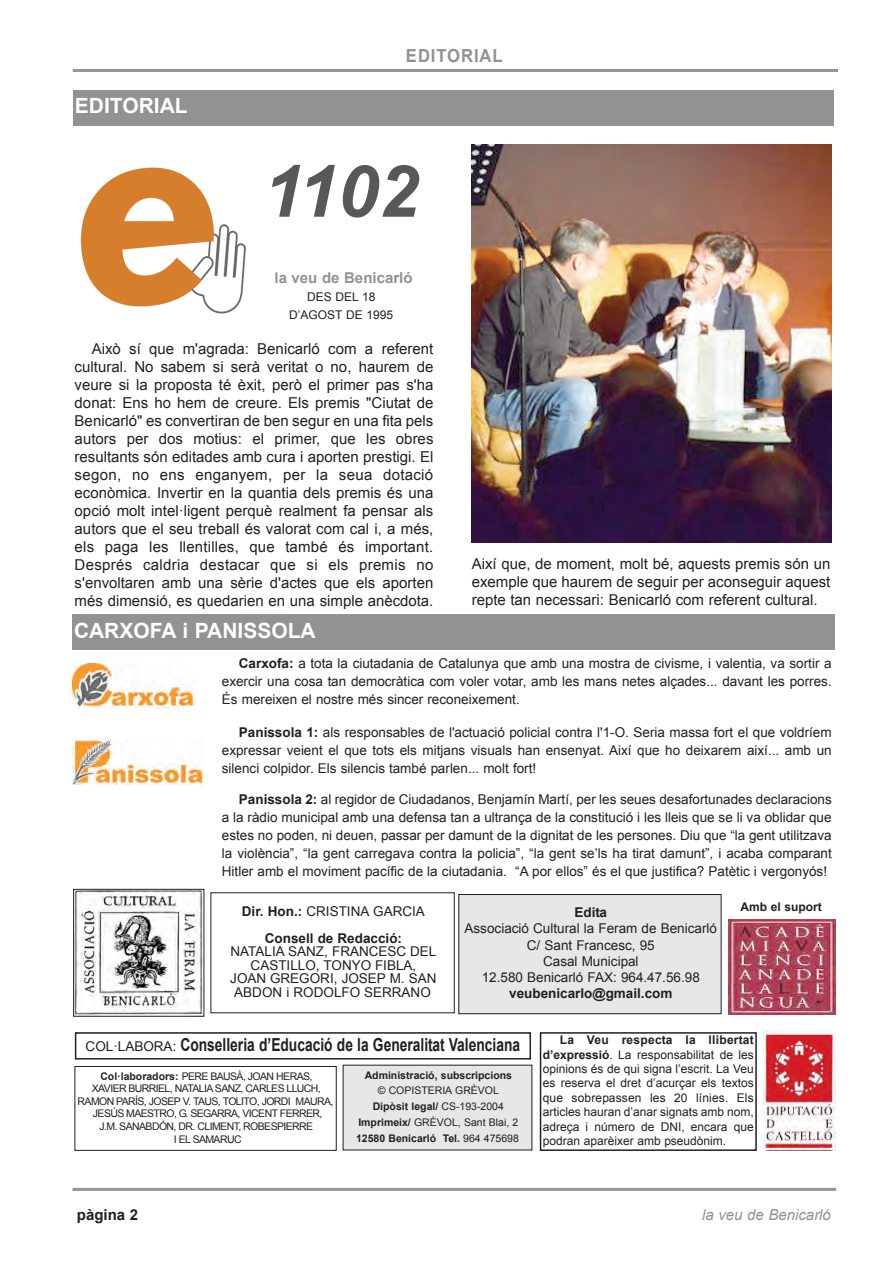
<style>
.page{position:relative;width:893px;height:1263px;background:#fff}
.page>*{position:absolute;margin:0;border:0;box-sizing:border-box;transform-origin:0 0}
.t1{font:italic 700 72px "Arial";color:#57585a}
.t2{font:700 21px "Arial";color:#fff}
.t3{font:700 18px "Arial";color:#231f20;scale:.77 1}
.t4{font:700 18px "Arial";letter-spacing:.055em;color:#939191;scale:.92 1}
.t5{font:15px/18px "Arial";color:#231f20;text-align:justify}
.t6{font:italic 15px "Arial";color:#939191}
.t7{font:700 15px "Arial";color:#939191}
.t8{font:700 15px "Arial";color:#231f20}
.t9{font:13.5px/18px "Arial";color:#231f20;text-align:justify}
.t10{font:700 13.5px/27px "Arial";color:#231f20;text-align:center}
.t11{font:12px/14.4px "Arial";color:#231f20;text-align:center}
.t12{font:700 12px "Arial";color:#231f20}
.t13{font:10.5px/12.6px "Arial";letter-spacing:-.055em;color:#231f20;text-align:center}
.t14{font:10.5px/15.9px "Arial";color:#231f20;text-align:center}
.t15{font:700 10.5px "Arial";color:#231f20}
.s1{font-weight:700}
.s2{font-weight:400}
.s3{font-weight:400;font-size:13.5px}
</style>
<div class="page">
<hr style="left:73px;top:1188px;width:763px;height:3px;background:#939598">
<hr style="left:73px;top:69px;width:765px;height:3px;background:#939598">
<div style="left:73px;top:90px;width:761px;height:35px;background:#939191"></div>
<img style="left:80px;top:167px;width:166px;height:147px">
<div style="left:459px;top:894px;width:262px;height:120px;background:#e6e7e9"></div>
<div style="left:458px;top:894px;width:263px;height:120px;border:1px solid #231f20"></div>
<img style="left:76px;top:891px;width:126px;height:123px">
<img style="left:728px;top:920px;width:107px;height:94px">
<div style="left:343px;top:1065px;width:189px;height:85px;background:#e6e7e9"></div>
<div style="left:75px;top:1066px;width:261px;height:84px;border:1px solid #231f20"></div>
<div style="left:540px;top:1032px;width:217px;height:119px;border:2px solid #231f20"></div>
<div style="left:75px;top:1032px;width:456px;height:27px;border:2px solid #231f20"></div>
<svg style="left:835px;top:1030px;width:1px;height:120px"></svg>
<img style="left:763px;top:1030px;width:72px;height:120px">
<div style="left:72px;top:615px;width:763px;height:35px;background:#939191"></div>
<img style="left:72px;top:663px;width:123px;height:46px">
<img style="left:73px;top:739px;width:131px;height:45px">
<img style="left:471px;top:145px;width:360px;height:398px">
<h2 class="t2" style="left:75px;top:94px;width:114px">EDITORIAL</h2>
<h3 class="t4" style="left:406px;top:45px;width:107px">EDITORIAL</h3>
<h1 class="t1" style="left:263px;top:152px;width:156px">1102</h1>
<p class="t7" style="left:275px;top:269px;width:139px">la veu de Benicarló</p>
<p class="t11" style="left:289px;top:288px;width:105px;line-height:18px">DES DEL 18<br>D’AGOST DE 1995</p>
<p class="t5" style="left:75px;top:339px;width:360px;text-indent:17px">Això sí que m'agrada: Benicarló com a referent cultural. No sabem si serà veritat o no, haurem de veure si la proposta té èxit, però el primer pas s'ha donat: Ens ho hem de creure. Els premis "Ciutat de Benicarló" es convertiran de ben segur en una fita pels autors per dos motius: el primer, que les obres resultants són editades amb cura i aporten prestigi. El segon, no ens enganyem, per la seua dotació econòmica. Invertir en la quantia dels premis és una opció molt intel·ligent perquè realment fa pensar als autors que el seu treball és valorat com cal i, a més, els paga les llentilles, que també és important.<br>Després caldria destacar que si els premis no s'envoltaren amb una sèrie d'actes que els aporten més dimensió, es quedarien en una simple anècdota.</p>
<h2 class="t2" style="left:74px;top:619px;width:243px">CARXOFA i PANISSOLA</h2>
<p class="t5" style="left:472px;top:555px;width:360px">Així que, de moment, molt bé, aquests premis són un exemple que haurem de seguir per aconseguir aquest repte tan necessari: Benicarló com referent cultural.</p>
<p class="t9" style="left:222px;top:654px;width:611px;text-indent:17px"><span class="s1">Carxofa:</span> a tota la ciutadania de Catalunya que amb una mostra de civisme, i valentia, va sortir a exercir una cosa tan democràtica com voler votar, amb les mans netes alçades... davant les porres.<br>És mereixen el nostre més sincer reconeixement.</p>
<p class="t9" style="left:222px;top:723px;width:611px;text-indent:17px"><span class="s1">Panissola 1:</span> als responsables de l'actuació policial contra l'1-O. Seria massa fort el que voldríem expressar veient el que tots els mitjans visuals han ensenyat. Així que ho deixarem així... amb un silenci colpidor. Els silencis també parlen... molt fort!</p>
<p class="t9" style="left:222px;top:791px;width:611px;text-indent:17px"><span class="s1">Panissola 2:</span> al regidor de Ciudadanos, Benjamín Martí, per les seues desafortunades declaracions a la ràdio municipal amb una defensa tan a ultrança de la constitució i les lleis que se li va oblidar que estes no poden, ni deuen, passar per damunt de la dignitat de les persones. Diu que “la gent utilitzava la violència”, “la gent carregava contra la policia”, “la gent se’ls ha tirat damunt”, i acaba comparant Hitler amb el moviment pacífic de la ciutadania. “A por ellos” és el que justifica? Patètic i vergonyós!</p>
<p class="t10" style="left:242px;top:897px;width:185px">Dir. Hon.: <span class="s2">CRISTINA GARCIA<br></span>Consell de Redacció:</p>
<p class="t9" style="left:230px;top:945px;width:208px;line-height:13.5px;text-align:center">NATALIA SANZ, FRANCESC DEL<br>CASTILLO, TONYO FIBLA,<br>JOAN GREGORI, JOSEP M. SAN<br>ABDON i RODOLFO SERRANO</p>
<p class="t10" style="left:574px;top:899px;width:34px">Edita</p>
<p class="t9" style="left:465px;top:920px;width:254px;line-height:16.2px;text-align:center">Associació Cultural la Feram de Benicarló<br>C/ Sant Francesc, 95<br>Casal Municipal<br>12.580 Benicarló FAX: 964.47.56.98</p>
<p class="t10" style="left:509px;top:980px;width:165px">veubenicarlo@gmail.com</p>
<p class="t12" style="left:740px;top:900px;width:83px">Amb el suport</p>
<h3 class="t3" style="left:86px;top:1034px;width:566px"><span class="s3">COL·LABORA:</span> Conselleria d’Educació de la Generalitat Valenciana</h3>
<p class="t13" style="left:78px;top:1070px;width:257px"><span class="s1">Col·laboradors:</span> PERE BAUSÀ, JOAN HERAS,<br>XAVIER BURRIEL, NATALIA SANZ, CARLES LLUCH, RAMON PARÍS, JOSEP V. TAUS, TOLITO, JORDI MAURA, JESÚS MAESTRO, G. SEGARRA, VICENT FERRER,<br>J.M. SANABDÓN, DR. CLIMENT, ROBESPIERRE<br>I EL SAMARUC</p>
<p class="t15" style="left:365px;top:1069px;width:149px">Administració, subscripcions</p>
<p class="t14" style="left:356px;top:1083px;width:164px">© COPISTERIA GRÈVOL<br><span class="s1">Dipòsit legal/</span> CS-193-2004<br><span class="s1">Imprimeix/</span> GRÈVOL, Sant Blai, 2<br><span class="s1">12580 Benicarló Tel.</span> 964 475698</p>
<p class="t11" style="left:543px;top:1033px;width:212px;text-align:justify;text-indent:17px"><span class="s1">La Veu respecta la llibertat d’expressió</span>. La responsabilitat de les opinions és de qui signa l’escrit. La Veu es reserva el dret d’acurçar els textos que sobrepassen les 20 línies. Els articles hauran d’anar signats amb nom, adreça i número de DNI, encara que podran aparèixer amb pseudònim.</p>
<p class="t8" style="left:77px;top:1207px;width:63px">pàgina 2</p>
<p class="t6" style="left:702px;top:1207px;width:130px">la veu de Benicarló</p>
</div>
